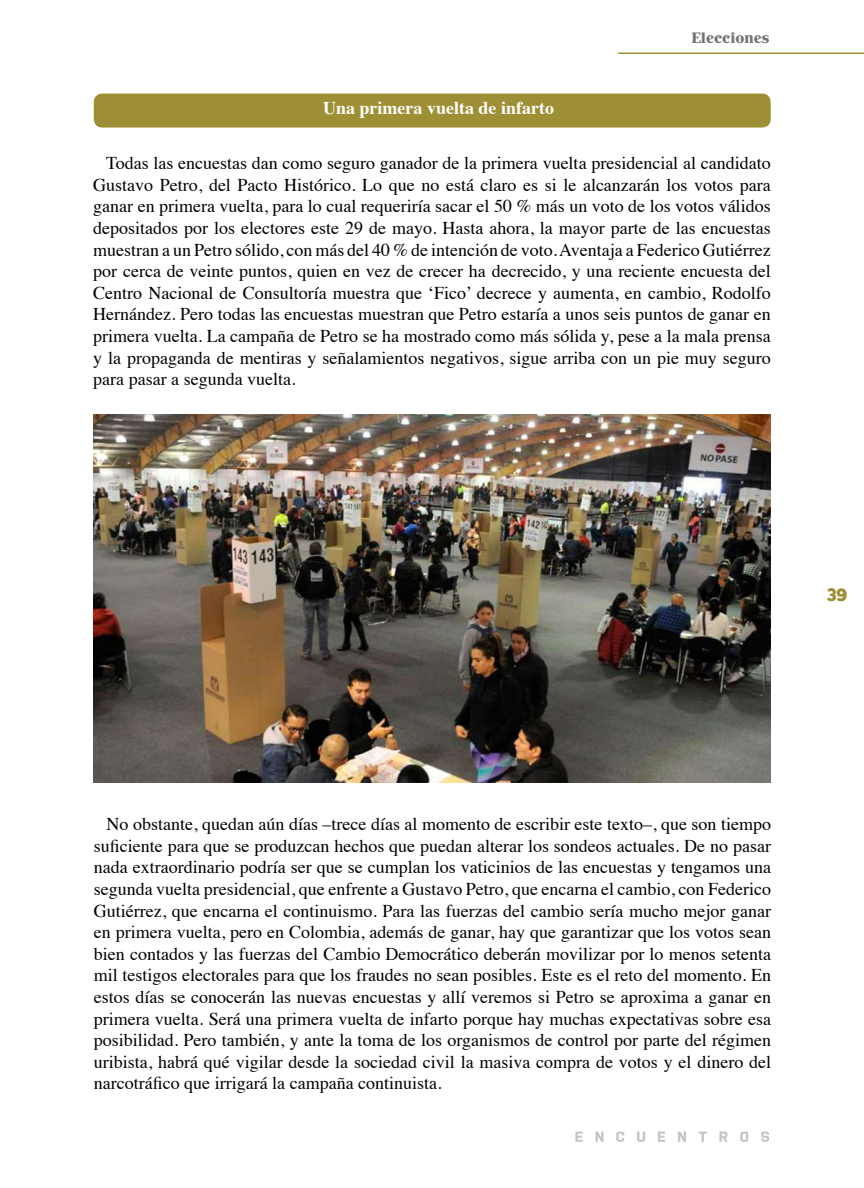
<style>
.page{position:relative;width:864px;height:1188px;background:#fff}
.page>*{position:absolute;margin:0;border:0;box-sizing:border-box;transform-origin:0 0}
.t1{font:18px/21.6px "Times";color:#000;text-align:justify}
.t2{font:700 18px "Times";color:#fff}
.t3{font:18px "Chunk Five Ex";color:#9f8f34}
.t4{font:500 15px "John Hancock CP";color:#727277}
</style>
<div class="page">
<svg style="left:575px;top:1132px;width:8px;height:10px"></svg>
<svg style="left:595px;top:1132px;width:9px;height:10px"></svg>
<svg style="left:616px;top:1132px;width:8px;height:10px"></svg>
<svg style="left:637px;top:1132px;width:8px;height:10px"></svg>
<svg style="left:658px;top:1132px;width:7px;height:10px"></svg>
<svg style="left:678px;top:1132px;width:8px;height:10px"></svg>
<svg style="left:699px;top:1132px;width:8px;height:10px"></svg>
<svg style="left:719px;top:1132px;width:9px;height:10px"></svg>
<svg style="left:740px;top:1132px;width:8px;height:10px"></svg>
<svg style="left:761px;top:1132px;width:8px;height:10px"></svg>
<hr style="left:618px;top:52px;width:246px;height:2px;background:#9f8f34">
<div style="left:94px;top:94px;width:677px;height:34px;background:#9f8f34;border-radius:9px"></div>
<img style="left:93px;top:415px;width:678px;height:368px">
<p class="t2" style="left:323px;top:90px;width:232px">Una primera vuelta de infarto</p>
<p class="t4" style="left:692px;top:30px;width:79px">Elecciones</p>
<p class="t1" style="left:93px;top:151px;width:679px;text-indent:13px">Todas las encuestas dan como seguro ganador de la primera vuelta presidencial al candidato Gustavo Petro, del Pacto Histórico. Lo que no está claro es si le alcanzarán los votos para ganar en primera vuelta, para lo cual requeriría sacar el 50 % más un voto de los votos válidos depositados por los electores este 29 de mayo. Hasta ahora, la mayor parte de las encuestas muestran a un Petro sólido, con más del 40 % de intención de voto. Aventaja a Federico Gutiérrez por cerca de veinte puntos, quien en vez de crecer ha decrecido, y una reciente encuesta del Centro Nacional de Consultoría muestra que ‘Fico’ decrece y aumenta, en cambio, Rodolfo Hernández. Pero todas las encuestas muestran que Petro estaría a unos seis puntos de ganar en primera vuelta. La campaña de Petro se ha mostrado como más sólida y, pese a la mala prensa y la propaganda de mentiras y señalamientos negativos, sigue arriba con un pie muy seguro para pasar a segunda vuelta.</p>
<p class="t3" style="left:827px;top:581px;width:22px">39</p>
<p class="t1" style="left:94px;top:812px;width:679px;text-indent:13px">No obstante, quedan aún días –trece días al momento de escribir este texto–, que son tiempo suficiente para que se produzcan hechos que puedan alterar los sondeos actuales. De no pasar nada extraordinario podría ser que se cumplan los vaticinios de las encuestas y tengamos una segunda vuelta presidencial, que enfrente a Gustavo Petro, que encarna el cambio, con Federico Gutiérrez, que encarna el continuismo. Para las fuerzas del cambio sería mucho mejor ganar en primera vuelta, pero en Colombia, además de ganar, hay que garantizar que los votos sean bien contados y las fuerzas del Cambio Democrático deberán movilizar por lo menos setenta mil testigos electorales para que los fraudes no sean posibles. Este es el reto del momento. En estos días se conocerán las nuevas encuestas y allí veremos si Petro se aproxima a ganar en primera vuelta. Será una primera vuelta de infarto porque hay muchas expectativas sobre esa posibilidad. Pero también, y ante la toma de los organismos de control por parte del régimen uribista, habrá qué vigilar desde la sociedad civil la masiva compra de votos y el dinero del narcotráfico que irrigará la campaña continuista.</p>
</div>
